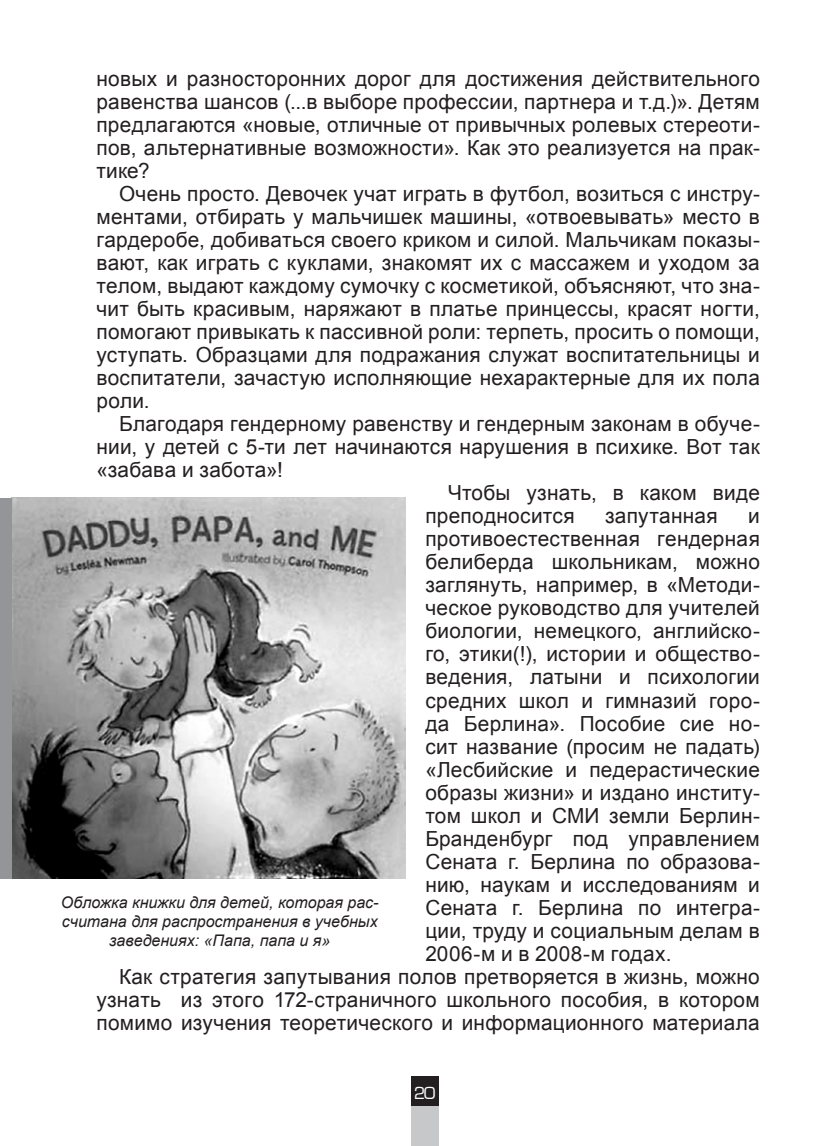
<style>
.page{position:relative;width:828px;height:1146px;background:#fff}
.page>*{position:absolute;margin:0;border:0;box-sizing:border-box;transform-origin:0 0}
.Основной_текст{font:20.8px/23px "Arial";letter-spacing:.01em;color:#231f20;text-align:justify}
.t1{font:20px "Euro Style Normal";color:#fff}
.подпись_картинок{font:italic 16px/19px "Arial";color:#231f20;text-align:center}
</style>
<div class="page">
<div style="left:412px;top:1076px;width:27px;height:69px;background:#231f20"></div>
<div style="left:412px;top:1106px;width:27px;height:39px;background:#c7c8ca"></div>
<img style="left:11px;top:497px;width:394px;height:381px">
<div style="left:0;top:497px;width:11px;height:381px;background:#939598"></div>
<p class="Основной_текст" style="left:96px;top:67px;width:665px">новых и разносторонних дорог для достижения действительного равенства шансов (...в выборе профессии, партнера и т.д.)». Детям предлагаются «новые, отличные от привычных ролевых стереоти&shy;пов, альтернативные возможности». Как это реализуется на прак&shy;тике?</p>
<p class="Основной_текст" style="left:96px;top:182px;width:665px;text-indent:23px">Очень просто. Девочек учат играть в футбол, возиться с инстру&shy;ментами, отбирать у мальчишек машины, «отвоевывать» место в гардеробе, добиваться своего криком и силой. Мальчикам показы&shy;вают, как играть с куклами, знакомят их с массажем и уходом за телом, выдают каждому сумочку с косметикой, объясняют, что зна&shy;чит быть красивым, наряжают в платье принцессы, красят ногти, помогают привыкать к пассивной роли: терпеть, просить о помощи, уступать. Образцами для подражания служат воспитательницы и воспитатели, зачастую исполняющие нехарактерные для их пола роли.</p>
<p class="Основной_текст" style="left:96px;top:412px;width:665px;text-indent:23px">Благодаря гендерному равенству и гендерным законам в обуче&shy;нии, у детей с 5-ти лет начинаются нарушения в психике. Вот так «забава и забота»!</p>
<p class="Основной_текст" style="left:425px;top:481px;width:336px;text-indent:23px">Чтобы узнать, в каком виде преподносится</p>
<p class="Основной_текст" style="left:605px;top:504px;width:114px">запутанная</p>
<p class="Основной_текст" style="left:425px;top:504px;width:336px;text-indent:323px">и противоестественная гендерная белиберда школьникам, можно заглянуть, например, в «Методи&shy;ческое руководство для учителей биологии, немецкого, английско&shy;го, этики(!), истории и общество&shy;ведения, латыни и психологии средних школ и гимназий горо&shy;да Берлина». Пособие сие но&shy;сит название (просим не падать) «Лесбийские и педерастические образы жизни» и издано институ&shy;том школ и СМИ земли Берлин-Бранденбург под управлением Сената г. Берлина по образова&shy;нию, наукам и исследованиям и Сената г. Берлина по интегра&shy;ции, труду и социальным делам в 2006-м и в 2008-м годах.</p>
<p class="Основной_текст" style="left:96px;top:964px;width:665px;text-indent:23px">Как стратегия запутывания полов претворяется в жизнь, можно узнать из этого 172-страничного школьного пособия, в котором помимо изучения теоретического и информационного материала</p>
<p class="подпись_картинок" style="left:61px;top:893px;width:319px">Обложка книжки для детей, которая рас&shy;считана для распространения в учебных заведениях: «Папа, папа и я»</p>
<p class="t1" style="left:404px;top:1084px;width:43px">– 20 –</p>
</div>
